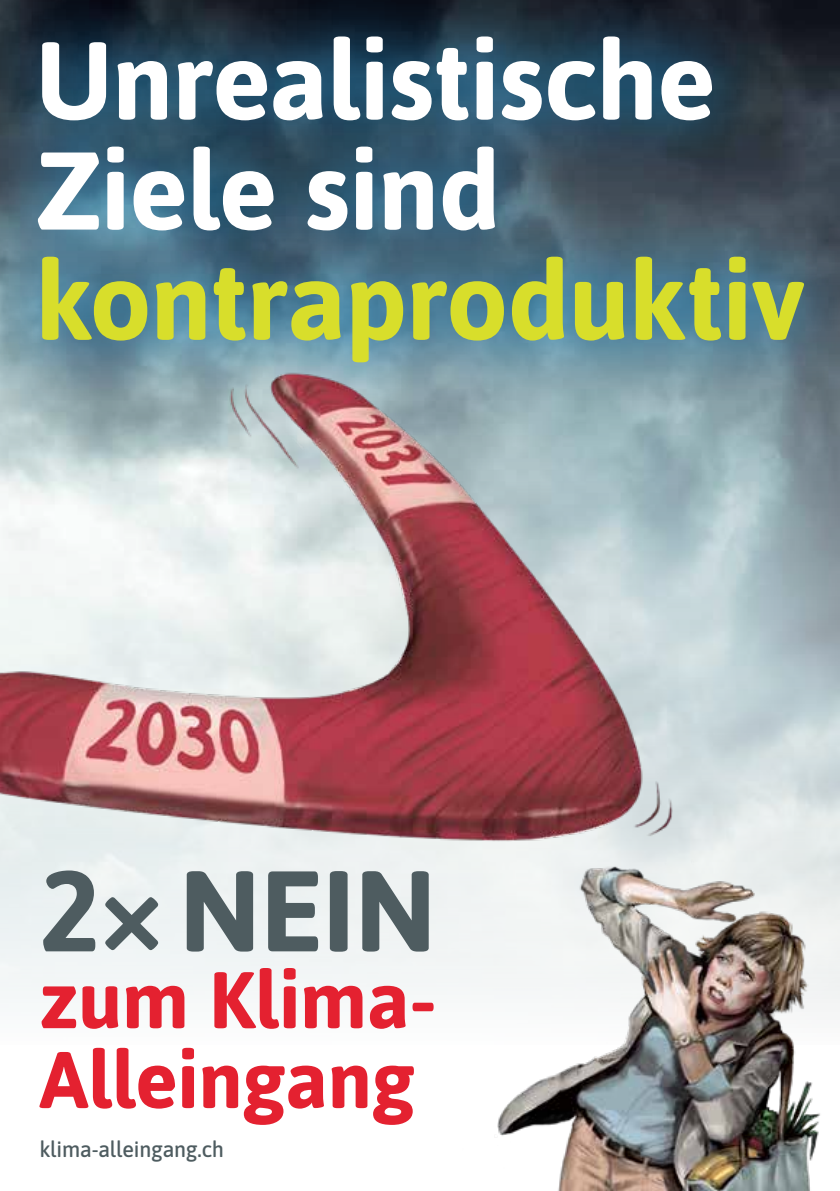
<style>
.page{position:relative;width:840px;height:1191px;background:#fff}
.page>*{position:absolute;margin:0;border:0;box-sizing:border-box;transform-origin:0 0}
.t1{font:700 114.2px "Asap";color:#4e5c60}
.t2{font:700 110px/110px "Asap";letter-spacing:-.01em;color:#fff}
.t3{font:700 110px "Asap";letter-spacing:-.01em;color:#d8de2b}
.t4{font:700 79.8px/79.8px "Asap";letter-spacing:-.005em;color:#e42130}
.t5{font:500 22px "Asap";letter-spacing:-.01em;color:#4e5c60}
</style>
<div class="page">
<img style="left:0;top:419px;width:839px;height:580px">
<img style="left:411px;top:789px;width:428px;height:402px">
<svg style="left:0;top:0;width:839px;height:419px;background:#365669"></svg>
<img style="left:0;top:314px;width:679px;height:617px">
<p class="t2" style="left:35px;top:25px;width:682px">Unrealistische<br>Ziele sind</p>
<p class="t3" style="left:35px;top:237px;width:771px">kontraproduktiv</p>
<p class="t1" style="left:39px;top:844px;width:398px">2×NEIN</p>
<p class="t4" style="left:39px;top:959px;width:397px">zum Klima-<br>Alleingang</p>
<p class="t5" style="left:39px;top:1133px;width:186px">klima-alleingang.ch</p>
</div>
